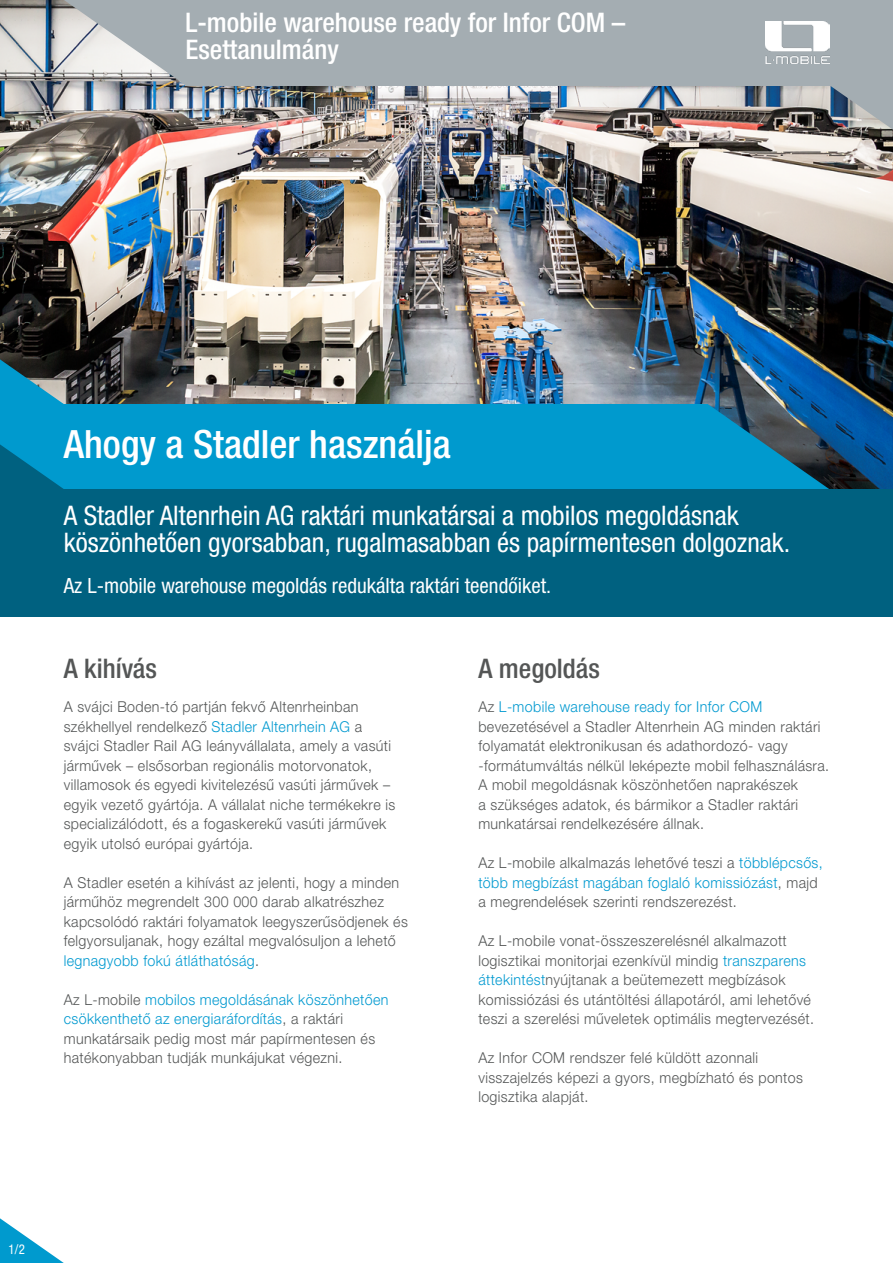
<style>
.page{position:relative;width:893px;height:1263px;background:#fff}
.page>*{position:absolute;margin:0;border:0;box-sizing:border-box;transform-origin:0 0}
.t1{font:500 condensed 39px "Helvetica Neue LT Pro";color:#fff}
.t2{font:condensed 27px/27px "Helvetica Neue LT Pro";color:#fff}
.t3{font:500 condensed 27px/27px "Helvetica Neue LT Pro";color:#fff}
.t4{font:500 condensed 27px "Helvetica Neue LT Pro";color:#545656}
.t5{font:condensed 21px "Helvetica Neue LT Pro";color:#fff}
.t6{font:300 15px/19.5px "Helvetica Neue LT Pro";letter-spacing:.025em;color:#545656;scale:.95 1}
.t7{font:condensed 13.5px "Helvetica Neue LT Pro";color:#fff;scale:.95 1}
.s1{color:#0099d0}
</style>
<div class="page">
<img style="left:0;top:0;width:893px;height:489px">
<svg style="left:829px;top:85px;width:64px;height:60px;background:#8b9196"></svg>
<svg style="left:64px;top:0;width:121px;height:85px;background:#bbc0c2"></svg>
<div style="left:185px;top:0;width:708px;height:85px;background:#a4adb2"></div>
<img style="left:765px;top:21px;width:64px;height:43px">
<svg style="left:0;top:1218px;width:64px;height:45px"></svg>
<svg style="left:708px;top:404px;width:122px;height:85px;background:#1a7296"></svg>
<div style="left:0;top:404px;width:708px;height:85px;background:#009ace"></div>
<div style="left:0;top:489px;width:893px;height:128px;background:#006180"></div>
<svg style="left:0;top:359px;width:64px;height:130px"></svg>
<h2 class="t3" style="left:185px;top:9px;width:442px">L-mobile warehouse ready for Infor COM –<br>Esettanulmány</h2>
<h1 class="t1" style="left:64px;top:421px;width:388px">Ahogy a Stadler használja</h1>
<h2 class="t2" style="left:64px;top:502px;width:728px">A Stadler Altenrhein AG raktári munkatársai a mobilos megoldásnak köszönhetően gyorsabban, rugalmasabban és papírmentesen dolgoznak.</h2>
<h3 class="t5" style="left:64px;top:573px;width:489px">Az L-mobile warehouse megoldás redukálta raktári teendőiket.</h3>
<h2 class="t4" style="left:64px;top:653px;width:95px">A kihívás</h2>
<p class="t6" style="left:64px;top:697px;width:351px">A svájci Boden-tó partján fekvő Altenrheinban székhellyel rendelkező <span class="s1">Stadler Altenrhein AG</span> a svájci Stadler Rail AG leányvállalata, amely a vasúti járművek – elsősorban regionális motorvonatok, villamosok és egyedi kivitelezésű vasúti járművek – egyik vezető gyártója. A vállalat niche termékekre is specializálódott, és a fogaskerekű vasúti járművek egyik utolsó európai gyártója.</p>
<p class="t6" style="left:64px;top:872px;width:364px">A Stadler esetén a kihívást az jelenti, hogy a minden járműhöz megrendelt 300 000 darab alkatrészhez kapcsolódó raktári folyamatok leegyszerűsödjenek és felgyorsuljanak, hogy ezáltal megvalósuljon a lehető <span class="s1">legnagyobb fokú átláthatóság</span>.</p>
<p class="t6" style="left:64px;top:989px;width:343px">Az L-mobile <span class="s1">mobilos megoldásának köszönhetően csökkenthető az energiaráfordítás</span>, a raktári munkatársaik pedig most már papírmentesen és hatékonyabban tudják munkájukat végezni.</p>
<h2 class="t4" style="left:478px;top:653px;width:123px">A megoldás</h2>
<p class="t6" style="left:478px;top:697px;width:371px">Az <span class="s1">L-mobile warehouse ready for Infor COM </span>bevezetésével a Stadler Altenrhein AG minden raktári folyamatát elektronikusan és adathordozó- vagy -formátumváltás nélkül leképezte mobil felhasználásra.<br>A mobil megoldásnak köszönhetően naprakészek<br>a szükséges adatok, és bármikor a Stadler raktári munkatársai rendelkezésére állnak.</p>
<p class="t6" style="left:478px;top:853px;width:364px">Az L-mobile alkalmazás lehetővé teszi a <span class="s1">többlépcsős, több megbízást magában foglaló komissiózást</span>, majd a megrendelések szerinti rendszerezést.</p>
<p class="t6" style="left:478px;top:931px;width:355px">Az L-mobile vonat-összeszerelésnél alkalmazott logisztikai monitorjai ezenkívül mindig <span class="s1">transzparens áttekintést</span>nyújtanak a beütemezett megbízások komissiózási és utántöltési állapotáról, ami lehetővé teszi a szerelési műveletek optimális megtervezését.</p>
<p class="t6" style="left:478px;top:1048px;width:343px">Az Infor COM rendszer felé küldött azonnali visszajelzés képezi a gyors, megbízható és pontos logisztika alapját.</p>
<p class="t7" style="left:9px;top:1242px;width:19px">1/2</p>
</div>
